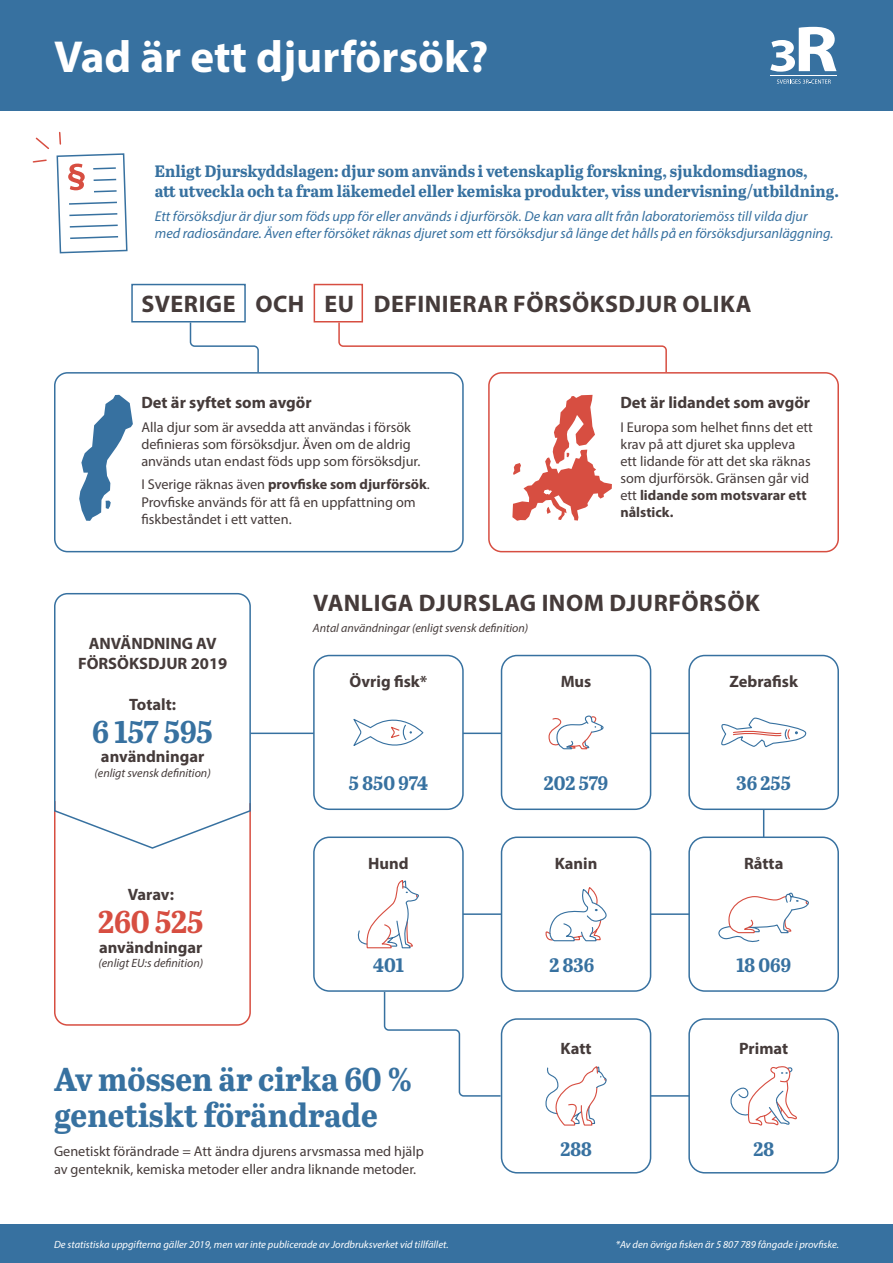
<style>
.page{position:relative;width:893px;height:1263px;background:#fff}
.page>*{position:absolute;margin:0;border:0;box-sizing:border-box;transform-origin:0 0}
.H1___Vit{font:700 45px "Myriad Pro";color:#fff}
.Citat{font:700 33px/36px "Abril Titling";color:#3771a0}
.Siffra_1___Blå{font:700 31.5px "Abril Titling";letter-spacing:-.01em;color:#3771a0}
.Siffra_1___Röd{font:700 31.5px "Abril Titling";color:#d74e41}
.H2___Grå___Centrerad{font:700 24px "Myriad Pro";letter-spacing:.02em;color:#453b3a}
.H2___Grå{font:700 24px "Myriad Pro";letter-spacing:.02em;color:#453b3a}
.Siffra_2___blå{font:700 19.5px "Abril Titling";color:#3771a0}
.Abril_blå{font:700 16.5px/19.8px "Abril Titling";color:#3771a0}
.H3___Grå___Centrerad{font:700 16.5px/19.8px "Myriad Pro";color:#453b3a;text-align:center}
.H3___Grå{font:700 16.5px "Myriad Pro";color:#453b3a}
.Totalt_användningar{font:700 16.5px "Myriad Pro";color:#453b3a}
.Bröd{font:14.25px/17.1px "Myriad Pro";color:#453b3a}
.Bröd-2{font:italic 14.25px/17.1px "Myriad Pro";color:#3771a0}
.Referens_-_Centrerad{font:italic 12px "Myriad Pro";color:#453b3a}
.Referens{font:italic 12px "Myriad Pro";color:#453b3a}
.Referens___Vit{font:italic 10.5px "Myriad Pro";color:#fff}
.s1{font-weight:700}
</style>
<div class="page">
<div style="left:0;top:0;width:893px;height:111px;background:#3771a0"></div>
<div style="left:0;top:1225px;width:893px;height:38px;background:#3771a0"></div>
<svg style="left:770px;top:27px;width:66px;height:45px"></svg>
<svg style="left:777px;top:79px;width:54px;height:5px"></svg>
<hr style="left:771px;top:75px;width:66px;height:1px;background:#fff">
<hr style="left:763px;top:775px;width:1px;height:99px;background:#3771a0">
<hr style="left:250px;top:732px;width:487px;height:2px;background:#3771a0">
<div style="left:314px;top:655px;width:149px;height:154px;background:#fff;border-radius:16px"></div>
<div style="left:313px;top:655px;width:151px;height:155px;border:2px solid #3771a0;border-radius:16px"></div>
<div style="left:501px;top:655px;width:150px;height:154px;background:#fff;border-radius:16px"></div>
<div style="left:501px;top:655px;width:150px;height:155px;border:2px solid #3771a0;border-radius:16px"></div>
<div style="left:689px;top:655px;width:149px;height:154px;background:#fff;border-radius:16px"></div>
<div style="left:688px;top:655px;width:151px;height:155px;border:2px solid #3771a0;border-radius:16px"></div>
<hr style="left:620px;top:1095px;width:100px;height:2px;background:#3771a0">
<div style="left:501px;top:1019px;width:150px;height:154px;background:#fff;border-radius:16px"></div>
<div style="left:501px;top:1018px;width:150px;height:155px;border:2px solid #3771a0;border-radius:16px"></div>
<div style="left:689px;top:1019px;width:149px;height:154px;background:#fff;border-radius:16px"></div>
<div style="left:688px;top:1018px;width:151px;height:155px;border:2px solid #3771a0;border-radius:16px"></div>
<hr style="left:328px;top:913px;width:409px;height:2px;background:#3771a0">
<div style="left:314px;top:837px;width:149px;height:154px;background:#fff;border-radius:16px"></div>
<div style="left:313px;top:836px;width:151px;height:156px;border:2px solid #3771a0;border-radius:16px"></div>
<div style="left:501px;top:837px;width:150px;height:154px;background:#fff;border-radius:16px"></div>
<div style="left:501px;top:836px;width:150px;height:156px;border:2px solid #3771a0;border-radius:16px"></div>
<div style="left:689px;top:837px;width:149px;height:154px;background:#fff;border-radius:16px"></div>
<div style="left:688px;top:836px;width:151px;height:156px;border:2px solid #3771a0;border-radius:16px"></div>
<div style="left:131px;top:284px;width:115px;height:38px;border:2px solid #3771a0"></div>
<div style="left:314px;top:284px;width:49px;height:38px;border:2px solid #d74e41"></div>
<div style="left:488px;top:372px;width:351px;height:180px;border:2px solid #d74e41;border-radius:13px"></div>
<div style="left:54px;top:372px;width:410px;height:180px;border:2px solid #3771a0;border-radius:13px"></div>
<svg style="left:54px;top:592px;width:198px;height:434px"></svg>
<svg style="left:189px;top:321px;width:71px;height:53px"></svg>
<svg style="left:338px;top:321px;width:330px;height:53px"></svg>
<svg style="left:383px;top:990px;width:119px;height:107px"></svg>
<svg style="left:32px;top:131px;width:96px;height:123px"></svg>
<svg style="left:79px;top:395px;width:54px;height:126px"></svg>
<svg style="left:512px;top:395px;width:100px;height:126px"></svg>
<svg style="left:353px;top:719px;width:71px;height:27px"></svg>
<svg style="left:721px;top:717px;width:85px;height:31px"></svg>
<svg style="left:357px;top:880px;width:62px;height:69px"></svg>
<svg style="left:545px;top:887px;width:62px;height:55px"></svg>
<svg style="left:730px;top:1066px;width:67px;height:60px"></svg>
<svg style="left:545px;top:1066px;width:62px;height:60px"></svg>
<svg style="left:548px;top:715px;width:55px;height:35px"></svg>
<svg style="left:718px;top:892px;width:91px;height:51px"></svg>
<p class="H1___Vit" style="left:54px;top:28px;width:436px">Vad är ett djurförsök?</p>
<p class="Abril_blå" style="left:155px;top:161px;width:686px">Enligt Djurskyddslagen: djur som används i vetenskaplig forskning, sjukdomsdiagnos,<br>att utveckla och ta fram läkemedel eller kemiska produkter, viss undervisning/utbildning.</p>
<p class="Bröd-2" style="left:155px;top:207px;width:680px">Ett försöksdjur är djur som föds upp för eller används i djurförsök. De kan vara allt från laboratoriemöss till vilda djur med radiosändare. Även efter försöket räknas djuret som ett försöksdjur så länge det hålls på en försöksdjursanläggning.</p>
<p class="H2___Grå___Centrerad" style="left:141px;top:288px;width:612px">SVERIGE OCH EU DEFINIERAR FÖRSÖKSDJUR OLIKA</p>
<p class="H3___Grå" style="left:141px;top:392px;width:172px">Det är syftet som avgör</p>
<p class="Bröd" style="left:141px;top:418px;width:280px">Alla djur som är avsedda att användas i försök definieras som försöksdjur. Även om de aldrig används utan endast föds upp som försöksdjur.</p>
<p class="Bröd" style="left:141px;top:476px;width:290px">I Sverige räknas även <span class="s1">provfiske som djurförsök</span>.<br>Provfiske används för att få en uppfattning om fiskbeståndet i ett vatten.</p>
<p class="H3___Grå" style="left:620px;top:392px;width:191px">Det är lidandet som avgör</p>
<p class="Bröd" style="left:620px;top:418px;width:194px">I Europa som helhet finns det ett krav på att djuret ska uppleva ett lidande för att det ska räknas som djurförsök. Gränsen går vid ett <span class="s1">lidande som motsvarar ett nålstick.</span></p>
<p class="H3___Grå___Centrerad" style="left:78px;top:633px;width:151px">ANVÄNDNING AV<br>FÖRSÖKSDJUR 2019</p>
<p class="Totalt_användningar" style="left:129px;top:693px;width:48px">Totalt:</p>
<p class="Siffra_1___Blå" style="left:92px;top:708px;width:122px">6 157 595</p>
<p class="Totalt_användningar" style="left:101px;top:746px;width:105px">användningar</p>
<p class="Referens_-_Centrerad" style="left:95px;top:765px;width:118px">(enligt svensk definition)</p>
<p class="Totalt_användningar" style="left:128px;top:884px;width:48px">Varav:</p>
<p class="Siffra_1___Röd" style="left:98px;top:899px;width:107px">260 525</p>
<p class="Totalt_användningar" style="left:99px;top:937px;width:105px">användningar</p>
<p class="Referens_-_Centrerad" style="left:99px;top:956px;width:106px">(enligt EU:s definition)</p>
<p class="H2___Grå" style="left:313px;top:587px;width:448px">VANLIGA DJURSLAG INOM DJURFÖRSÖK</p>
<p class="Referens" style="left:313px;top:620px;width:217px">Antal användningar (enligt svensk definition)</p>
<p class="H3___Grå___Centrerad" style="left:349px;top:671px;width:79px">Övrig fisk*</p>
<p class="H3___Grå___Centrerad" style="left:561px;top:671px;width:32px">Mus</p>
<p class="H3___Grå___Centrerad" style="left:729px;top:671px;width:70px">Zebrafisk</p>
<p class="Siffra_2___blå" style="left:349px;top:769px;width:81px">5 850 974</p>
<p class="Siffra_2___blå" style="left:544px;top:769px;width:66px">202 579</p>
<p class="Siffra_2___blå" style="left:736px;top:769px;width:56px">36 255</p>
<p class="H3___Grå___Centrerad" style="left:368px;top:853px;width:42px">Hund</p>
<p class="H3___Grå___Centrerad" style="left:555px;top:853px;width:44px">Kanin</p>
<p class="H3___Grå___Centrerad" style="left:744px;top:853px;width:41px">Råtta</p>
<p class="Siffra_2___blå" style="left:373px;top:950px;width:33px">401</p>
<p class="Siffra_2___blå" style="left:549px;top:950px;width:46px">2 836</p>
<p class="Siffra_2___blå" style="left:736px;top:950px;width:56px">18 069</p>
<p class="H3___Grå___Centrerad" style="left:561px;top:1038px;width:32px">Katt</p>
<p class="H3___Grå___Centrerad" style="left:739px;top:1038px;width:51px">Primat</p>
<p class="Citat" style="left:54px;top:1059px;width:360px">Av mössen är cirka 60 % genetiskt förändrade</p>
<p class="Bröd" style="left:54px;top:1143px;width:371px">Genetiskt förändrade = Att ändra djurens arvsmassa med hjälp av genteknik, kemiska metoder eller andra liknande metoder.</p>
<p class="Siffra_2___blå" style="left:560px;top:1135px;width:33px">288</p>
<p class="Siffra_2___blå" style="left:753px;top:1135px;width:22px">28</p>
<p class="Referens___Vit" style="left:54px;top:1238px;width:396px">De statistiska uppgifterna gäller 2019, men var inte publicerade av Jordbruksverket vid tillfället.</p>
<p class="Referens___Vit" style="left:616px;top:1238px;width:225px">*Av den övriga fisken är 5 807 789 fångade i provfiske.</p>
</div>
